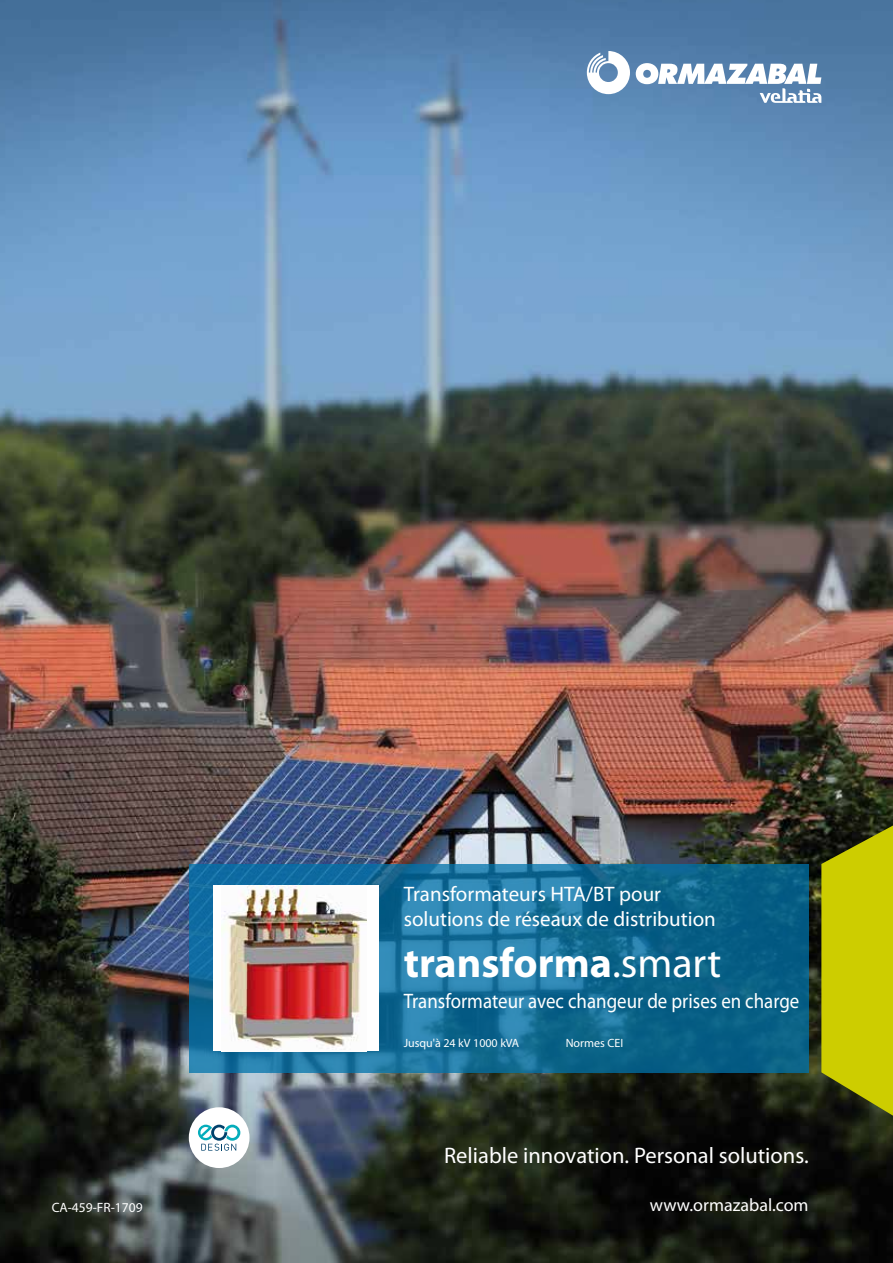
<style>
.page{position:relative;width:893px;height:1263px;background:#fff}
.page>*{position:absolute;margin:0;border:0;box-sizing:border-box;transform-origin:0 0}
.t1{font:700 42px "Myriad Pro";color:#fff}
.t2{font:22.5px "Myriad Pro";color:#fff}
.t3{font:21px/25.2px "Myriad Pro";color:#fff}
.t4{font:21px "Myriad Pro";color:#fff;scale:.9 1}
.t5{font:18px "Myriad Pro";color:#fff}
.t6{font:13.5px "Myriad Pro";color:#fff}
.t7{font:12px "Myriad Pro";color:#fff}
.s1{font-weight:400}
</style>
<div class="page">
<img style="left:0;top:0;width:893px;height:1263px">
<svg style="left:821px;top:825px;width:72px;height:291px"></svg>
<svg style="left:587px;top:51px;width:43px;height:43px"></svg>
<svg style="left:636px;top:63px;width:185px;height:40px"></svg>
<svg style="left:189px;top:864px;width:620px;height:208px"></svg>
<div style="left:213px;top:885px;width:165px;height:166px;background:#fff"></div>
<img style="left:221px;top:885px;width:145px;height:165px">
<div style="left:189px;top:1107px;width:61px;height:61px;background:#fff;border-radius:50%"></div>
<svg style="left:198px;top:1125px;width:42px;height:26px"></svg>
<p class="t3" style="left:404px;top:881px;width:314px">Transformateurs HTA/BT pour solutions de réseaux de distribution</p>
<h1 class="t1" style="left:404px;top:935px;width:319px">transforma<span class="s1">.smart</span></h1>
<p class="t4" style="left:404px;top:988px;width:441px">Transformateur avec changeur de prises en charge</p>
<p class="t7" style="left:404px;top:1035px;width:117px">Jusqu'à 24 kV 1000 kVA</p>
<p class="t7" style="left:566px;top:1035px;width:59px">Normes CEI</p>
<p class="t2" style="left:444px;top:1141px;width:366px">Reliable innovation. Personal solutions.</p>
<p class="t6" style="left:52px;top:1199px;width:92px">CA-459-FR-1709</p>
<p class="t5" style="left:650px;top:1194px;width:160px">www.ormazabal.com</p>
</div>
